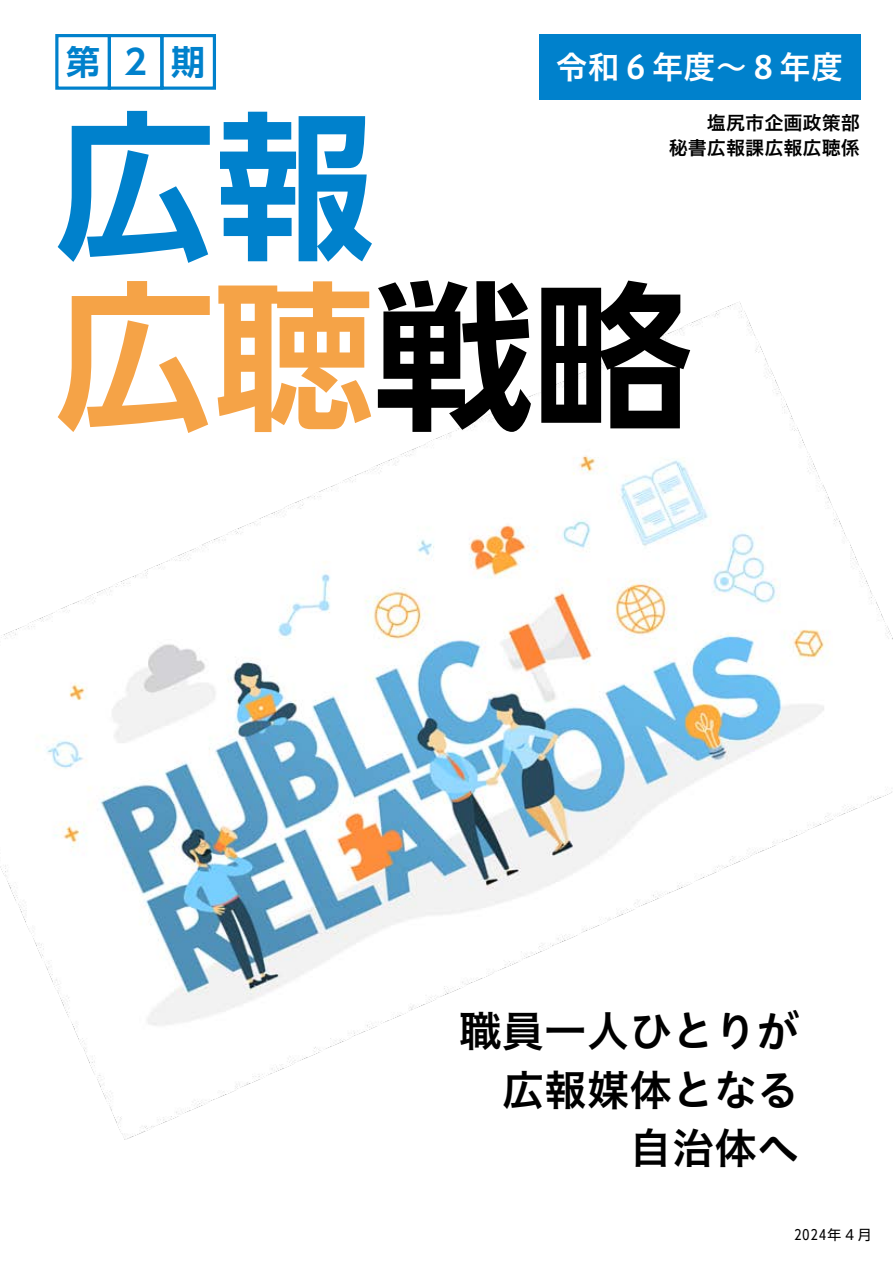
<style>
.page{position:relative;width:893px;height:1263px;background:#fff}
.page>*{position:absolute;margin:0;border:0;box-sizing:border-box;transform-origin:0 0}
.t1{font:700 159.45px/170.1px "UD Shin Go Pro De";color:#0081cc}
.t2{font:42.45px/58.5px "Hiragino UD Sans Std W6";color:#000;text-align:right}
.t3{font:700 34.05px "UD Shin Go Pro De";color:#0081cc}
.t4{font:31.95px "Hiragino UD Sans Std W6";color:#fff}
.t5{font:19.2px/25.5px "Hiragino UD Sans Std W6";color:#000;text-align:right}
.t6{font:13.8px "UD Shin Go Pro";letter-spacing:.1em;color:#000}
.s1{color:#f5a347}
.s2{color:#000}
</style>
<div class="page">
<img style="left:0;top:302px;width:893px;height:838px">
<div style="left:539px;top:34px;width:321px;height:66px;background:#0081cc"></div>
<div style="left:55px;top:34px;width:56px;height:56px;border:3px solid #0081cc"></div>
<div style="left:108px;top:34px;width:55px;height:56px;border:3px solid #0081cc"></div>
<div style="left:160px;top:34px;width:56px;height:56px;border:3px solid #0081cc"></div>
<p class="t3" style="left:66px;top:34px;width:141px">第２期</p>
<p class="t4" style="left:556px;top:43px;width:289px">令和６年度～８年度</p>
<h1 class="t1" style="left:55px;top:97px;width:639px">広報<br><span class="s1">広聴</span><span class="s2">戦略</span></h1>
<p class="t5" style="left:669px;top:108px;width:193px">塩尻市企画政策部<br>秘書広報課広報広聴係</p>
<p class="t2" style="left:459px;top:1000px;width:342px">職員一人ひとりが広報媒体となる自治体へ</p>
<p class="t6" style="left:794px;top:1224px;width:79px">２０２４年４月</p>
</div>
